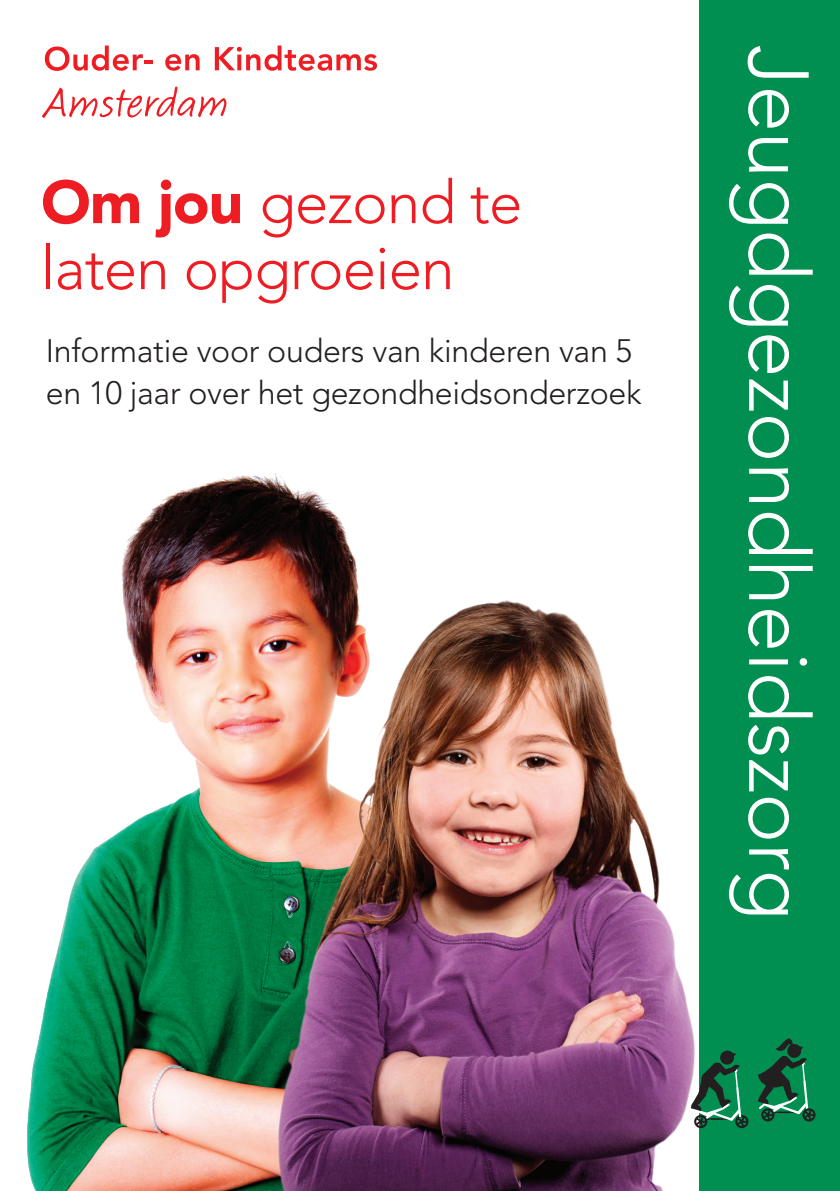
<style>
.page{position:relative;width:840px;height:1191px;background:#fff}
.page>*{position:absolute;margin:0;border:0;box-sizing:border-box;transform-origin:0 0}
.Tussenkopje_klein{font:300 84px "Avenir";letter-spacing:-.005em;color:#fff}
.t1{font:300 60px/66px "Avenir";letter-spacing:-.015em;color:#ee1d23}
.t2{font:300 32.2px/41.8px "Avenir";letter-spacing:-.01em;color:#231f20}
.s1{font-weight:900}
</style>
<div class="page">
<svg style="left:45px;top:46px;width:107px;height:25px"></svg>
<svg style="left:165px;top:54px;width:34px;height:17px"></svg>
<svg style="left:215px;top:46px;width:162px;height:25px"></svg>
<svg style="left:42px;top:87px;width:184px;height:31px"></svg>
<div style="left:699px;top:0;width:140px;height:1191px;background:#008f50"></div>
<svg style="left:713px;top:1050px;width:35px;height:78px"></svg>
<svg style="left:758px;top:1038px;width:57px;height:83px"></svg>
<img style="left:26px;top:473px;width:331px;height:718px">
<img style="left:268px;top:569px;width:445px;height:622px">
<p class="t1" style="left:41px;top:170px;width:482px"><span class="s1">Om jou</span> gezond te laten opgroeien</p>
<p class="t2" style="left:46px;top:330px;width:597px">Informatie voor ouders van kinderen van 5 en 10 jaar over het gezondheidsonderzoek</p>
<p class="Tussenkopje_klein" style="left:827px;top:45px;width:876px;rotate:90deg">Jeugdgezondheidszorg</p>
</div>
